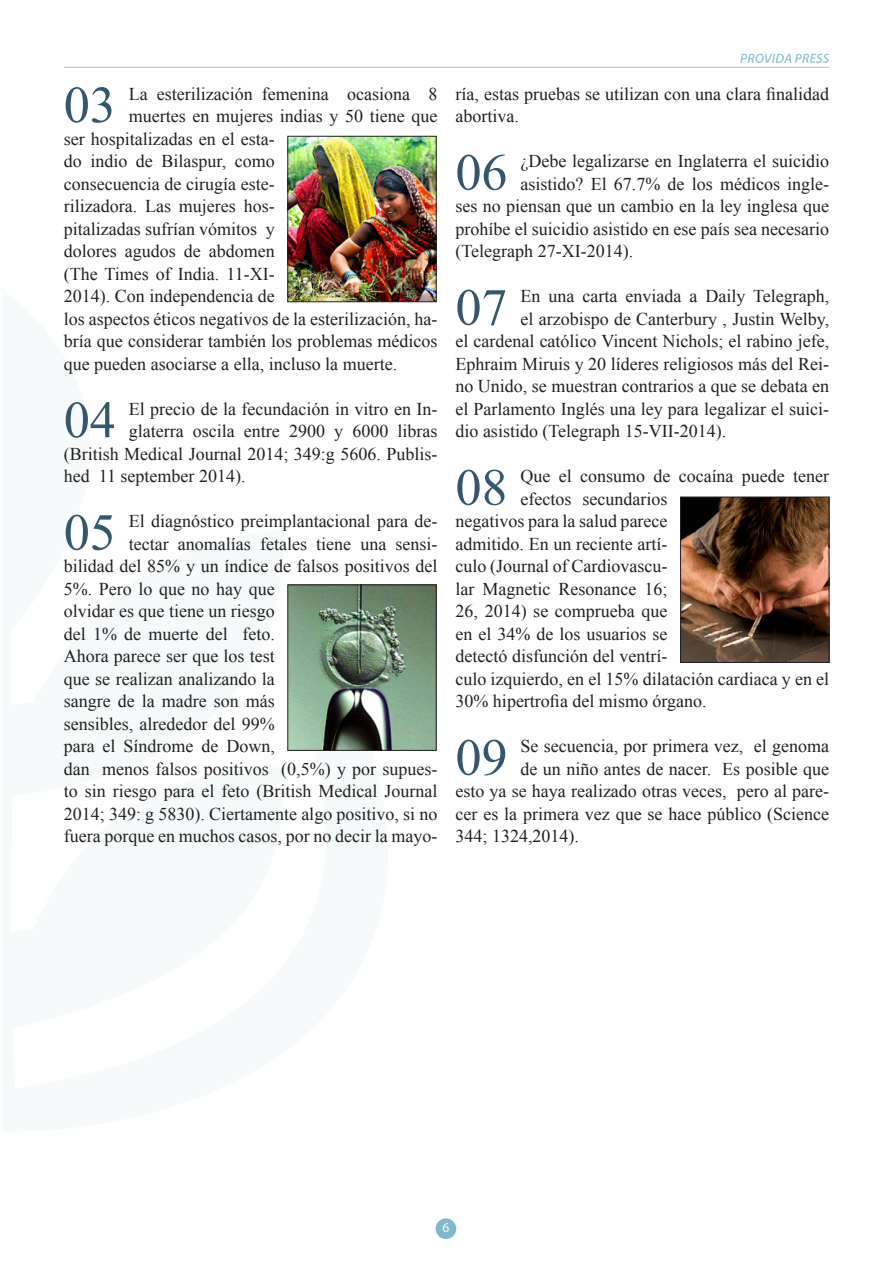
<style>
.page{position:relative;width:893px;height:1263px;background:#fff}
.page>*{position:absolute;margin:0;border:0;box-sizing:border-box;transform-origin:0 0}
.t1{font:52.05px "Times New Roman";color:#34576c}
.t2{font:18px/22.5px "Times New Roman";color:#231f20}
.t3{font:13.5px "Myriad Pro";color:#fff}
</style>
<div class="page">
<div style="left:436px;top:1218px;width:20px;height:21px;background:#81b9cc;border-radius:50%"></div>
<hr style="left:64px;top:67px;width:765px;height:1px;background:#9bc8d7">
<svg style="left:740px;top:54px;width:89px;height:9px"></svg>
<img style="left:290px;top:138px;width:144px;height:162px">
<div style="left:288px;top:136px;width:148px;height:166px;border:1px solid #231f20"></div>
<img style="left:290px;top:587px;width:144px;height:161px">
<div style="left:288px;top:585px;width:148px;height:165px;border:1px solid #231f20"></div>
<img style="left:682px;top:499px;width:145px;height:162px">
<div style="left:680px;top:497px;width:149px;height:166px;border:1px solid #231f20"></div>
<p class="t1" style="left:64px;top:70px;width:53px">03</p>
<p class="t2" style="left:129px;top:82px;width:310px">La esterilización femenina ocasiona 8</p>
<p class="t2" style="left:129px;top:105px;width:310px">muertes en mujeres indias y 50 tiene que</p>
<p class="t2" style="left:64px;top:127px;width:213px">ser hospitalizadas en el esta-</p>
<p class="t2" style="left:64px;top:150px;width:213px">do indio de Bilaspur, como</p>
<p class="t2" style="left:64px;top:172px;width:213px">consecuencia de cirugía este-</p>
<p class="t2" style="left:64px;top:195px;width:213px">rilizadora. Las mujeres hos-</p>
<p class="t2" style="left:64px;top:217px;width:213px">pitalizadas sufrían vómitos y</p>
<p class="t2" style="left:64px;top:240px;width:213px">dolores agudos de abdomen</p>
<p class="t2" style="left:64px;top:262px;width:213px">(The Times of India. 11-XI-</p>
<p class="t2" style="left:64px;top:285px;width:213px">2014). Con independencia de</p>
<p class="t2" style="left:64px;top:307px;width:375px">los aspectos éticos negativos de la esterilización, ha-</p>
<p class="t2" style="left:64px;top:330px;width:375px">bría que considerar también los problemas médicos</p>
<p class="t2" style="left:64px;top:352px;width:335px">que pueden asociarse a ella, incluso la muerte.</p>
<p class="t1" style="left:64px;top:385px;width:53px">04</p>
<p class="t2" style="left:129px;top:397px;width:310px">El precio de la fecundación in vitro en In-</p>
<p class="t2" style="left:129px;top:420px;width:310px">glaterra oscila entre 2900 y 6000 libras</p>
<p class="t2" style="left:64px;top:442px;width:375px">(British Medical Journal 2014; 349:g 5606. Publis-</p>
<p class="t2" style="left:64px;top:465px;width:183px">hed 11 september 2014).</p>
<p class="t1" style="left:64px;top:497px;width:53px">05</p>
<p class="t2" style="left:129px;top:510px;width:310px">El diagnóstico preimplantacional para de-</p>
<p class="t2" style="left:129px;top:532px;width:310px">tectar anomalías fetales tiene una sensi-</p>
<p class="t2" style="left:64px;top:555px;width:375px">bilidad del 85% y un índice de falsos positivos del</p>
<p class="t2" style="left:64px;top:577px;width:213px">5%. Pero lo que no hay que</p>
<p class="t2" style="left:64px;top:600px;width:213px">olvidar es que tiene un riesgo</p>
<p class="t2" style="left:64px;top:622px;width:213px">del 1% de muerte del feto.</p>
<p class="t2" style="left:64px;top:645px;width:213px">Ahora parece ser que los test</p>
<p class="t2" style="left:64px;top:667px;width:213px">que se realizan analizando la</p>
<p class="t2" style="left:64px;top:690px;width:213px">sangre de la madre son más</p>
<p class="t2" style="left:64px;top:712px;width:213px">sensibles, alrededor del 99%</p>
<p class="t2" style="left:64px;top:735px;width:213px">para el Síndrome de Down,</p>
<p class="t2" style="left:64px;top:757px;width:375px">dan menos falsos positivos (0,5%) y por supues-</p>
<p class="t2" style="left:64px;top:780px;width:375px">to sin riesgo para el feto (British Medical Journal</p>
<p class="t2" style="left:64px;top:802px;width:375px">2014; 349: g 5830). Ciertamente algo positivo, si no</p>
<p class="t2" style="left:64px;top:825px;width:375px">fuera porque en muchos casos, por no decir la mayo-</p>
<p class="t2" style="left:455px;top:82px;width:375px">ría, estas pruebas se utilizan con una clara finalidad abortiva.</p>
<p class="t1" style="left:455px;top:137px;width:53px">06</p>
<p class="t2" style="left:520px;top:150px;width:310px">¿Debe legalizarse en Inglaterra el suicidio</p>
<p class="t2" style="left:520px;top:172px;width:310px">asistido? El 67.7% de los médicos ingle-</p>
<p class="t2" style="left:455px;top:195px;width:375px">ses no piensan que un cambio en la ley inglesa que</p>
<p class="t2" style="left:455px;top:217px;width:375px">prohíbe el suicidio asistido en ese país sea necesario</p>
<p class="t2" style="left:455px;top:240px;width:179px">(Telegraph 27-XI-2014).</p>
<p class="t1" style="left:455px;top:272px;width:53px">07</p>
<p class="t2" style="left:520px;top:285px;width:310px">En una carta enviada a Daily Telegraph,</p>
<p class="t2" style="left:520px;top:307px;width:310px">el arzobispo de Canterbury , Justin Welby,</p>
<p class="t2" style="left:455px;top:330px;width:375px">el cardenal católico Vincent Nichols; el rabino jefe,</p>
<p class="t2" style="left:455px;top:352px;width:375px">Ephraim Miruis y 20 líderes religiosos más del Rei-</p>
<p class="t2" style="left:455px;top:375px;width:375px">no Unido, se muestran contrarios a que se debata en</p>
<p class="t2" style="left:455px;top:397px;width:375px">el Parlamento Inglés una ley para legalizar el suici-</p>
<p class="t2" style="left:455px;top:420px;width:272px">dio asistido (Telegraph 15-VII-2014).</p>
<p class="t1" style="left:455px;top:452px;width:53px">08</p>
<p class="t2" style="left:520px;top:465px;width:310px">Que el consumo de cocaína puede tener</p>
<p class="t2" style="left:520px;top:487px;width:149px">efectos secundarios</p>
<p class="t2" style="left:455px;top:510px;width:214px">negativos para la salud parece</p>
<p class="t2" style="left:455px;top:532px;width:214px">admitido. En un reciente artí-</p>
<p class="t2" style="left:455px;top:555px;width:214px">culo (Journal of Cardiovascu-</p>
<p class="t2" style="left:455px;top:577px;width:214px">lar Magnetic Resonance 16;</p>
<p class="t2" style="left:455px;top:600px;width:214px">26, 2014) se comprueba que</p>
<p class="t2" style="left:455px;top:622px;width:214px">en el 34% de los usuarios se</p>
<p class="t2" style="left:455px;top:645px;width:214px">detectó disfunción del ventrí-</p>
<p class="t2" style="left:455px;top:667px;width:375px">culo izquierdo, en el 15% dilatación cardiaca y en el</p>
<p class="t2" style="left:455px;top:690px;width:253px">30% hipertrofia del mismo órgano.</p>
<p class="t1" style="left:455px;top:722px;width:53px">09</p>
<p class="t2" style="left:520px;top:735px;width:310px">Se secuencia, por primera vez, el genoma</p>
<p class="t2" style="left:520px;top:757px;width:310px">de un niño antes de nacer. Es posible que</p>
<p class="t2" style="left:455px;top:780px;width:375px">esto ya se haya realizado otras veces, pero al pare-</p>
<p class="t2" style="left:455px;top:802px;width:375px">cer es la primera vez que se hace público (Science</p>
<p class="t2" style="left:455px;top:825px;width:125px">344; 1324,2014).</p>
<p class="t3" style="left:442px;top:1219px;width:8px">6</p>
</div>
